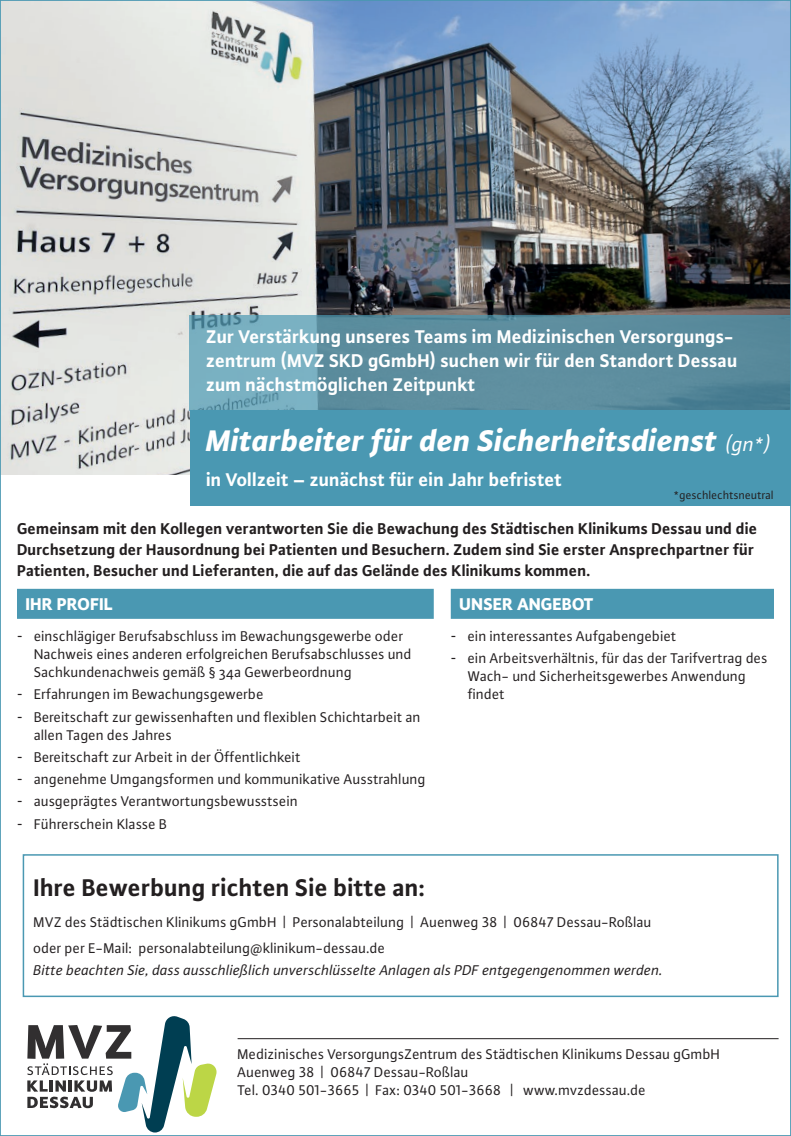
<style>
.page{position:relative;width:791px;height:1136px;background:#fff}
.page>*{position:absolute;margin:0;border:0;box-sizing:border-box;transform-origin:0 0}
.t1{font:italic 800 31.5px "Plus Sans OT";color:#fff}
.t2{font:700 25.5px "Plus Sans OT";color:#231f20}
.t3{font:700 19.5px/24px "Plus Sans OT";color:#fff}
.t4{font:800 18px "Plus Sans OT";color:#fff}
.t5{font:700 16.5px/21px "Plus Sans OT";color:#231f20}
.t6{font:15px/18px "Plus Sans OT";color:#231f20}
.t7{font:italic 15px "Plus Sans OT";color:#231f20}
.t8{font:12px "Plus Sans OT";color:#231f20}
.s1{font-weight:400;font-size:21px}
.s2{font-family:"Akko W01"}
</style>
<div class="page">
<img style="left:2px;top:2px;width:787px;height:472px">
<div style="left:190px;top:410px;width:601px;height:96px;background:#4a98b2"></div>
<svg style="left:190px;top:315px;width:599px;height:95px;fill:#5d8e9e"></svg>
<div style="left:23px;top:854px;width:755px;height:142px;border:2px solid #4a98b2"></div>
<svg style="left:27px;top:1016px;width:190px;height:116px"></svg>
<hr style="left:238px;top:1038px;width:540px;height:1px;background:#231f20">
<div style="left:17px;top:588px;width:417px;height:30px;background:#4a98b2"></div>
<div style="left:451px;top:588px;width:323px;height:30px;background:#4a98b2"></div>
<h3 class="t3" style="left:206px;top:324px;width:533px">Zur Verstärkung unseres Teams im Medizinischen Versorgungs&shy;zentrum (MVZ SKD gGmbH) suchen wir für den Standort Dessau zum nächstmöglichen Zeitpunkt</h3>
<h1 class="t1" style="left:206px;top:420px;width:566px">Mitarbeiter für den Sicherheitsdienst <span class="s1">(gn*)</span></h1>
<h3 class="t3" style="left:206px;top:467px;width:358px">in Vollzeit – zunächst für ein Jahr befristet</h3>
<p class="t5" style="left:17px;top:518px;width:742px">Gemeinsam mit den Kollegen verantworten Sie die Bewachung des Städtischen Klinikums Dessau und die<br>Durchsetzung der Hausordnung bei Patienten und Besuchern. Zudem sind Sie erster Ansprechpartner für<br>Patienten, Besucher und Lieferanten, die auf das Gelände des Klinikums kommen.</p>
<p class="t4" style="left:459px;top:592px;width:136px">UNSER ANGEBOT</p>
<p class="t6" style="left:451px;top:627px;width:227px"><span class="s2">-</span> ein interessantes Aufgabengebiet</p>
<p class="t6" style="left:468px;top:649px;width:301px;text-indent:-17px"><span class="s2">-</span> ein Arbeitsverhältnis, für das der Tarifvertrag des<br>Wach- und Sicherheitsgewerbes Anwendung findet</p>
<p class="t8" style="left:674px;top:487px;width:101px">*geschlechtsneutral</p>
<p class="t4" style="left:26px;top:592px;width:89px">IHR PROFIL</p>
<p class="t6" style="left:34px;top:627px;width:379px;text-indent:-17px"><span class="s2">-</span> einschlägiger Berufsabschluss im Bewachungsgewerbe oder<br>Nachweis eines anderen erfolgreichen Berufsabschlusses und<br>Sachkundenachweis gemäß § 34a Gewerbeordnung</p>
<p class="t6" style="left:17px;top:685px;width:248px"><span class="s2">-</span> Erfahrungen im Bewachungsgewerbe</p>
<p class="t6" style="left:34px;top:707px;width:388px;text-indent:-17px"><span class="s2">-</span> Bereitschaft zur gewissenhaften und flexiblen Schichtarbeit an allen Tagen des Jahres</p>
<p class="t6" style="left:17px;top:747px;width:285px"><span class="s2">-</span> Bereitschaft zur Arbeit in der Öffentlichkeit</p>
<p class="t6" style="left:17px;top:770px;width:410px"><span class="s2">-</span> angenehme Umgangsformen und kommunikative Ausstrahlung</p>
<p class="t6" style="left:17px;top:792px;width:283px"><span class="s2">-</span> ausgeprägtes Verantwortungsbewusstsein</p>
<p class="t6" style="left:17px;top:814px;width:152px"><span class="s2">-</span> Führerschein Klasse B</p>
<h2 class="t2" style="left:34px;top:871px;width:393px">Ihre Bewerbung richten Sie bitte an:</h2>
<p class="t6" style="left:34px;top:908px;width:620px;line-height:26.5px">MVZ des Städtischen Klinikums gGmbH | Personalabteilung | Auenweg 38 | 06847 Dessau-Roßlau oder per E-Mail: personalabteilung@klinikum-dessau.de</p>
<p class="t7" style="left:34px;top:961px;width:631px">Bitte beachten Sie, dass ausschließlich unverschlüsselte Anlagen als PDF entgegengenommen werden.</p>
<p class="t6" style="left:237px;top:1045px;width:484px">Medizinisches VersorgungsZentrum des Städtischen Klinikums Dessau gGmbH<br>Auenweg 38 | 06847 Dessau-Roßlau<br>Tel. 0340 501-3665 | Fax: 0340 501-3668 | www.mvzdessau.de</p>
</div>
